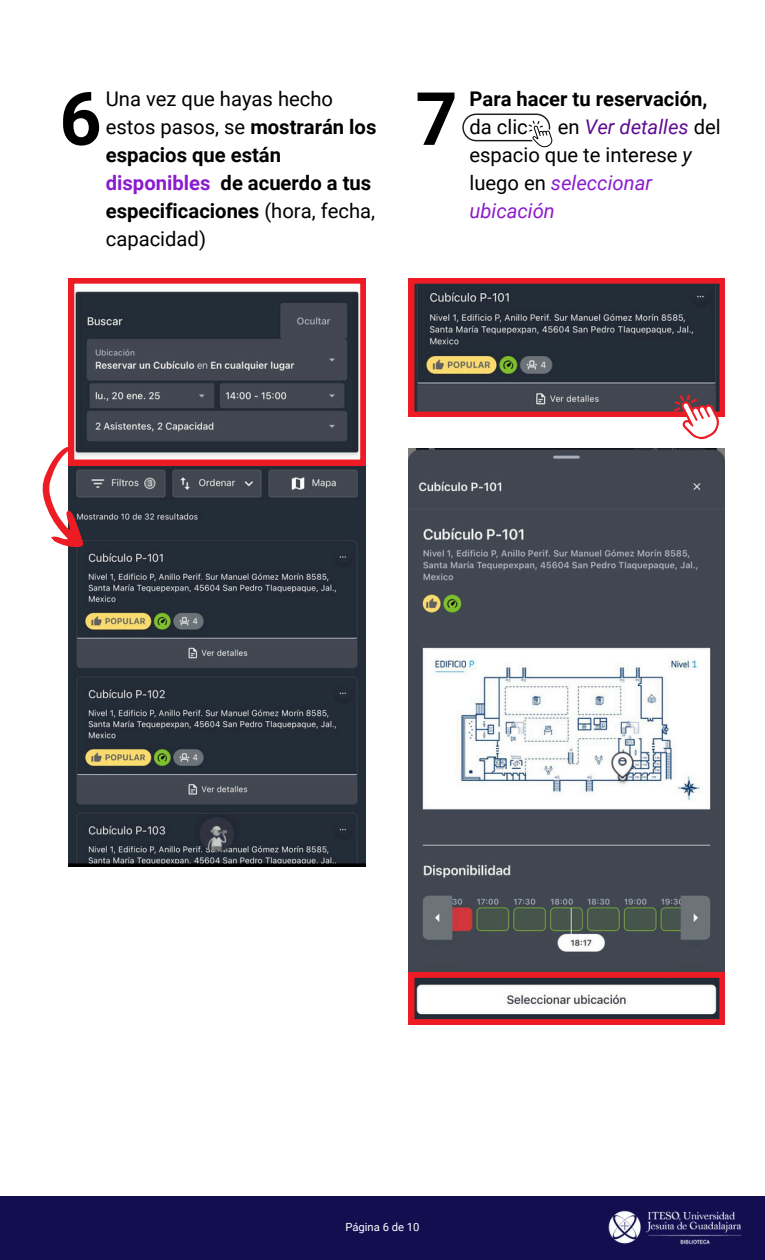
<style>
.page{position:relative;width:765px;height:1260px;background:#fff}
.page>*{position:absolute;margin:0;border:0;box-sizing:border-box;transform-origin:0 0}
.t1{font:700 73.5px "Roboto";color:#000}
.t2{font:700 20.25px/28.1px "Roboto";color:#000}
.t3{font:20.25px/28.1px "Roboto";color:#000}
.t4{font:11.25px "Roboto";color:#fff}
.s1{font-weight:400}
.s2{color:#8b1bcf}
.s3{font-style:italic;color:#5f0b92}
.s4{font-style:italic}
.s5{font-style:italic;color:#8b1bcf}
</style>
<div class="page">
<div style="left:0;top:1196px;width:765px;height:64px;background:#120e50"></div>
<img style="left:608px;top:1210px;width:134px;height:35px">
<img style="left:69px;top:465px;width:297px;height:402px">
<svg style="left:69px;top:278px;width:297px;height:187px;background:#594c55"></svg>
<img style="left:409px;top:448px;width:316px;height:524px">
<svg style="left:409px;top:972px;width:316px;height:53px"></svg>
<svg style="left:409px;top:278px;width:316px;height:139px;background:#4b3b41"></svg>
<svg style="left:42px;top:443px;width:83px;height:116px"></svg>
<svg style="left:462px;top:114px;width:90px;height:33px"></svg>
<svg style="left:673px;top:394px;width:51px;height:46px"></svg>
<h1 class="t2" style="left:106px;top:85px;width:272px"><span class="s1">Una vez que hayas hecho estos pasos, se</span> mostrarán los espacios que están <span class="s2">disponibles</span> de acuerdo a tus especificaciones <span class="s1">(hora, fecha, capacidad)</span></h1>
<p class="t1" style="left:60px;top:77px;width:44px">6</p>
<p class="t1" style="left:415px;top:77px;width:44px">7</p>
<p class="t2" style="left:469px;top:85px;width:239px">Para hacer tu reservación, <span class="s1">da clic</span></p>
<p class="t3" style="left:469px;top:113px;width:253px;text-indent:88px">en <span class="s3">Ver detalles</span> del espacio que te interese <span class="s4">y </span>luego en <span class="s5">seleccionar ubicación</span></p>
<p class="t4" style="left:345px;top:1221px;width:76px">Página 6 de 10</p>
</div>
